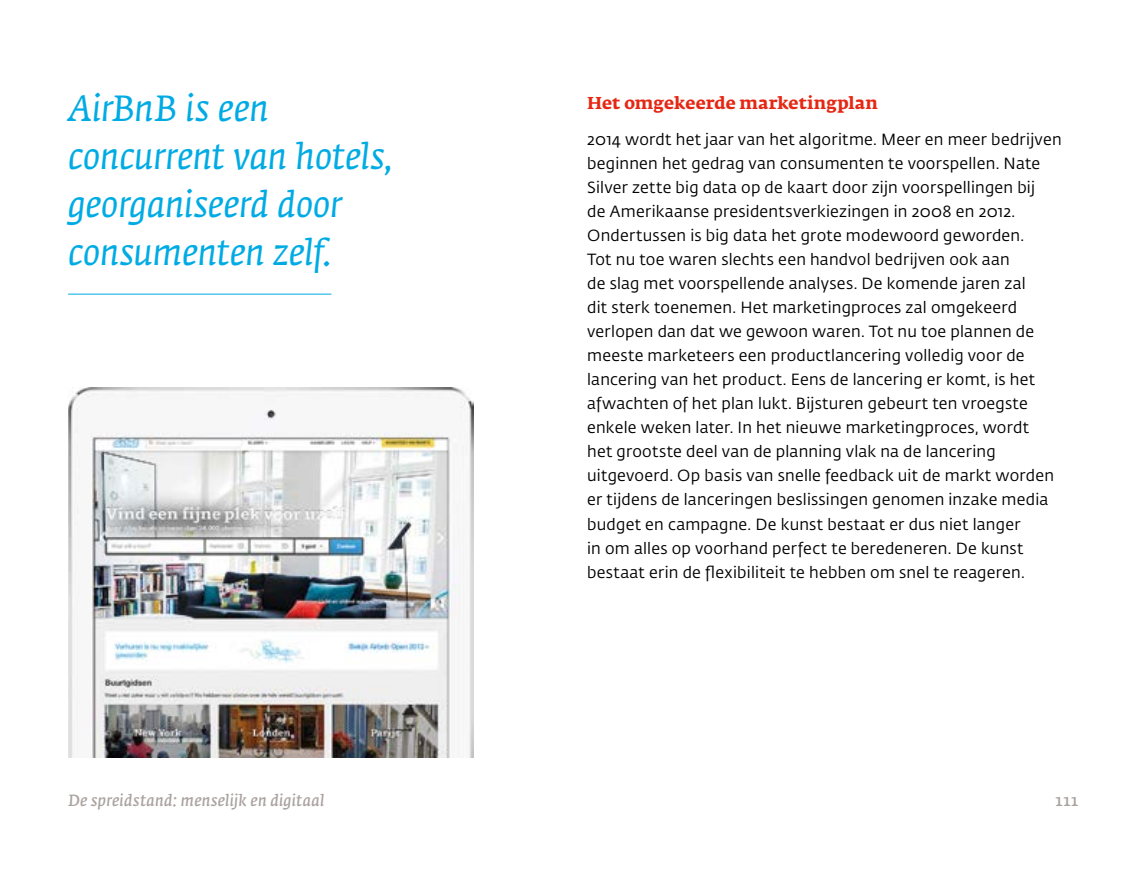
<style>
.page{position:relative;width:1146px;height:871px;background:#fff}
.page>*{position:absolute;margin:0;border:0;box-sizing:border-box;transform-origin:0 0}
.t1{font:italic 36px/48px "Fedra Serif A Std";letter-spacing:-.005em;color:#00abe4}
.t2{font:700 17px "Fedra Serif A Std";letter-spacing:.01em;color:#e52713}
.t3{font:16px/24px "Fedra Sans Std";letter-spacing:.015em;color:#000}
.t4{font:italic 16px "Fedra Serif A Std Demi";letter-spacing:.01em;color:#aba3a0}
.t5{font:16px "Fedra Serif A Std Demi";color:#aba3a0}
</style>
<div class="page">
<img style="left:68px;top:387px;width:405px;height:370px">
<hr style="left:68px;top:293px;width:263px;height:1px;background:#00abe4">
<h1 class="t1" style="left:68px;top:85px;width:326px">AirBnB is een concurrent van hotels, georganiseerd door consumenten zelf.</h1>
<p class="t2" style="left:587px;top:91px;width:292px">Het omgekeerde marketingplan</p>
<p class="t3" style="left:587px;top:128px;width:476px">2014 wordt het jaar van het algoritme. Meer en meer bedrijven beginnen het gedrag van consumenten te voorspellen. Nate Silver zette big data op de kaart door zijn voorspellingen bij<br>de Amerikaanse presidentsverkiezingen in 2008 en 2012.<br>Ondertussen is big data het grote modewoord geworden.<br>Tot nu toe waren slechts een handvol bedrijven ook aan<br>de slag met voorspellende analyses. De komende jaren zal<br>dit sterk toenemen. Het marketingproces zal omgekeerd verlopen dan dat we gewoon waren. Tot nu toe plannen de meeste marketeers een productlancering volledig voor de lancering van het product. Eens de lancering er komt, is het afwachten of het plan lukt. Bijsturen gebeurt ten vroegste enkele weken later. In het nieuwe marketingproces, wordt<br>het grootste deel van de planning vlak na de lancering uitgevoerd. Op basis van snelle feedback uit de markt worden er tijdens de lanceringen beslissingen genomen inzake media budget en campagne. De kunst bestaat er dus niet langer<br>in om alles op voorhand perfect te beredeneren. De kunst bestaat erin de flexibiliteit te hebben om snel te reageren.</p>
<p class="t4" style="left:68px;top:790px;width:258px">De spreidstand: menselijk en digitaal</p>
<p class="t5" style="left:1054px;top:789px;width:25px">111</p>
</div>
